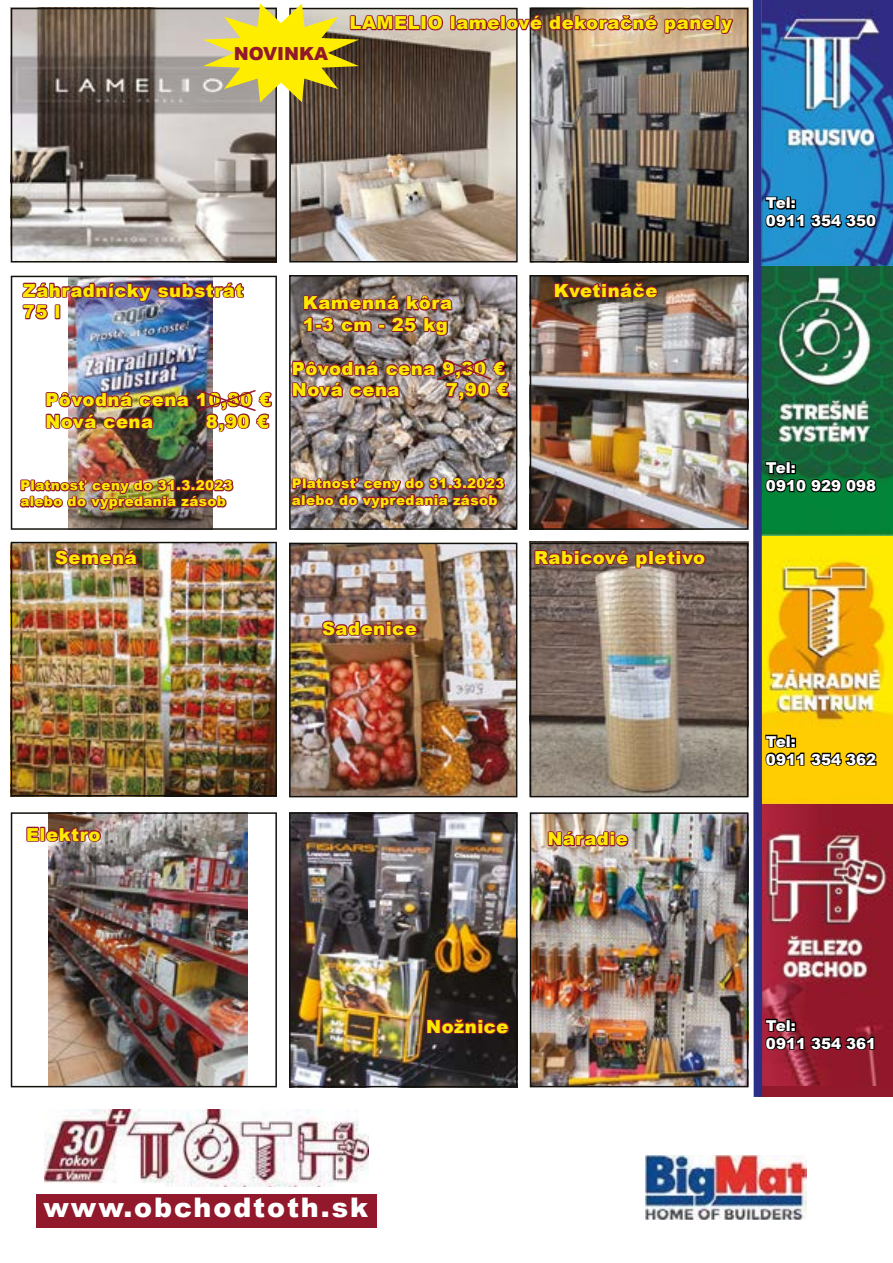
<style>
.page{position:relative;width:893px;height:1263px;background:#fff}
.page>*{position:absolute;margin:0;border:0;box-sizing:border-box;transform-origin:0 0}
.t1{font:900 27px "Arial";letter-spacing:.07em;color:#fff}
.t2{font:900 18px/21.6px "Arial";letter-spacing:.03em;color:#fae900}
.t3{font:900 18px "Arial";color:#92182b}
.t4{font:900 15px/18px "Arial";color:#fff}
.t5{font:900 13.5px/16.2px "Arial";letter-spacing:.03em;color:#fae900}
</style>
<div class="page">
<img style="left:44px;top:1110px;width:325px;height:76px">
<div style="left:36px;top:1194px;width:340px;height:34px;background:#92182b"></div>
<img style="left:646px;top:1155px;width:160px;height:65px">
<svg style="left:11px;top:8px;width:266px;height:254px;background:#968e88"></svg>
<img style="left:11px;top:276px;width:266px;height:254px">
<img style="left:11px;top:542px;width:266px;height:254px">
<img style="left:11px;top:812px;width:266px;height:275px">
<svg style="left:289px;top:8px;width:229px;height:254px;background:#97897b"></svg>
<img style="left:530px;top:8px;width:218px;height:254px">
<img style="left:289px;top:275px;width:228px;height:255px">
<img style="left:289px;top:543px;width:228px;height:254px">
<img style="left:289px;top:812px;width:228px;height:275px">
<img style="left:530px;top:275px;width:218px;height:255px">
<img style="left:530px;top:812px;width:218px;height:275px">
<svg style="left:203px;top:3px;width:242px;height:99px;background:#b09f50"></svg>
<div style="left:450px;top:15px;width:6px;height:15px;border:2px solid #92182b"></div>
<img style="left:454px;top:13px;width:281px;height:22px">
<img style="left:21px;top:280px;width:224px;height:41px">
<div style="left:55px;top:304px;width:5px;height:15px;border:2px solid #92182b"></div>
<img style="left:302px;top:294px;width:153px;height:43px">
<svg style="left:553px;top:280px;width:107px;height:20px;background:#6b2b2d"></svg>
<img style="left:53px;top:548px;width:86px;height:19px">
<svg style="left:320px;top:619px;width:100px;height:19px;background:#9b565a"></svg>
<svg style="left:25px;top:824px;width:77px;height:20px;background:#a26368"></svg>
<svg style="left:547px;top:830px;width:84px;height:18px;background:#ad696c"></svg>
<svg style="left:425px;top:1017px;width:86px;height:19px;background:#581d26"></svg>
<img style="left:45px;top:390px;width:228px;height:44px">
<img style="left:291px;top:358px;width:220px;height:45px">
<img style="left:289px;top:475px;width:218px;height:35px">
<img style="left:18px;top:477px;width:217px;height:34px">
<svg style="left:530px;top:543px;width:218px;height:254px;background:#8b7b70"></svg>
<img style="left:753px;top:0;width:140px;height:1097px">
<p class="t3" style="left:234px;top:40px;width:96px">NOVINKA</p>
<p class="t2" style="left:350px;top:11px;width:384px">LAMELIO lamelové dekoračné panely</p>
<p class="t2" style="left:23px;top:279px;width:222px">Záhradnícky substrát<br>75 l</p>
<p class="t2" style="left:45px;top:388px;width:227px">Pôvodná cena 10,80 €<br>Nová cena</p>
<p class="t2" style="left:206px;top:410px;width:64px">8,90 €</p>
<p class="t5" style="left:20px;top:477px;width:214px">Platnosť ceny do 31.3.2023 alebo do vypredania zásob</p>
<p class="t2" style="left:303px;top:292px;width:151px">Kamenná kôra<br>1-3 cm - 25 kg</p>
<p class="t2" style="left:292px;top:357px;width:215px">Pôvodná cena 9,30 €<br>Nová cena</p>
<p class="t2" style="left:446px;top:378px;width:64px">7,90 €</p>
<p class="t5" style="left:292px;top:475px;width:214px">Platnosť ceny do 31.3.2023 alebo do vypredania zásob</p>
<p class="t2" style="left:554px;top:279px;width:105px">Kvetináče</p>
<p class="t2" style="left:55px;top:546px;width:83px">Semená</p>
<p class="t2" style="left:534px;top:546px;width:173px">Rabicové pletivo</p>
<p class="t2" style="left:322px;top:617px;width:96px">Sadenice</p>
<p class="t2" style="left:26px;top:823px;width:76px">Elektro</p>
<p class="t2" style="left:547px;top:827px;width:82px">Náradie</p>
<p class="t4" style="left:766px;top:194px;width:112px">Tel:<br>0911 354 350</p>
<p class="t4" style="left:766px;top:458px;width:112px">Tel:<br>0910 929 098</p>
<p class="t4" style="left:766px;top:732px;width:112px">Tel:<br>0911 354 362</p>
<p class="t2" style="left:426px;top:1015px;width:84px">Nožnice</p>
<h1 class="t1" style="left:44px;top:1188px;width:326px">www.obchodtoth.sk</h1>
<p class="t4" style="left:766px;top:1016px;width:112px">Tel:<br>0911 354 361</p>
</div>
